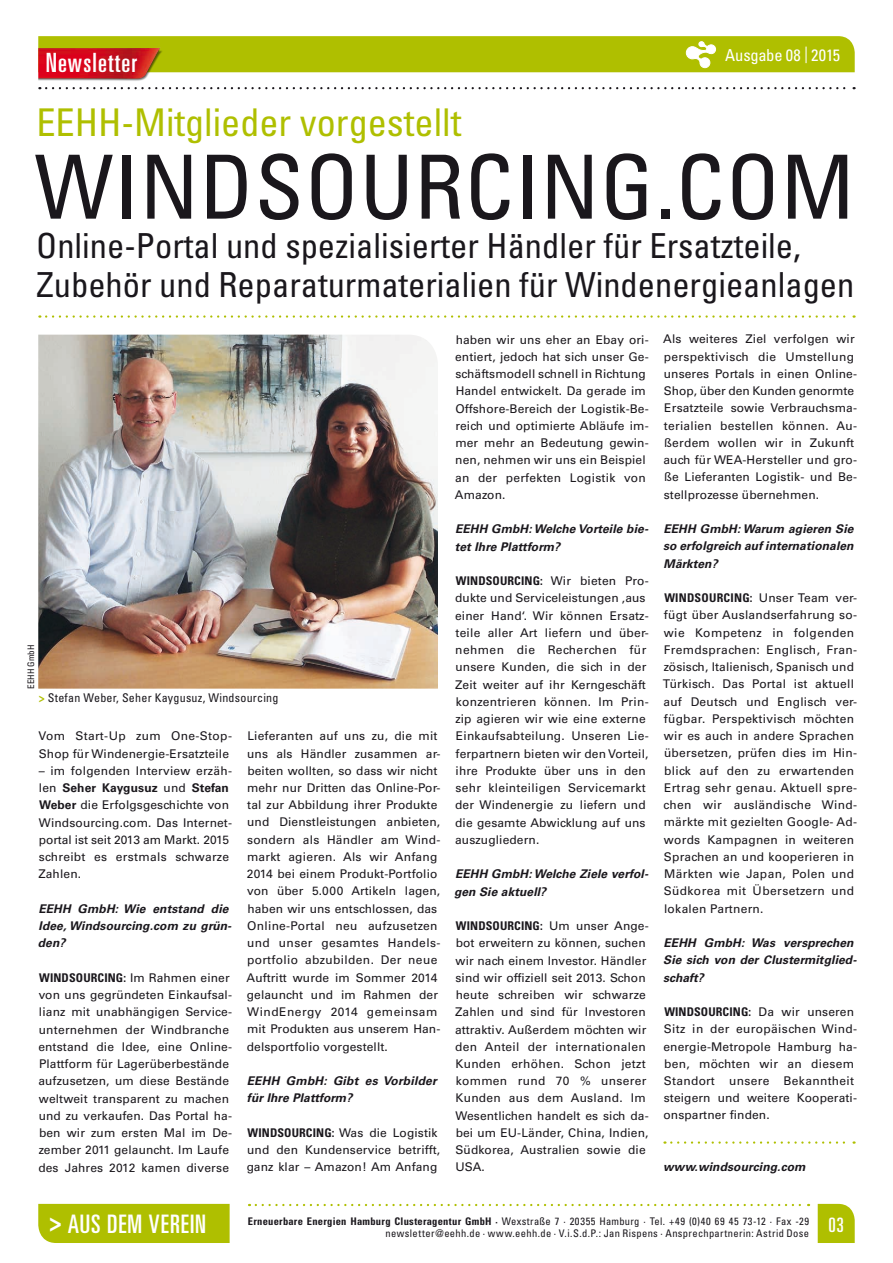
<style>
.page{position:relative;width:893px;height:1263px;background:#fff}
.page>*{position:absolute;margin:0;border:0;box-sizing:border-box;transform-origin:0 0}
.t1{font:condensed 88.5px "Univers LT Std";letter-spacing:.01em;color:#1a171c}
.t2{font:condensed 38.25px "Univers LT Std";color:#afbf00}
.t3{font:condensed 34.5px/39px "Univers LT Std";color:#1a171c}
.t4{font:ultra-condensed 26.55px "Univers LT Std";letter-spacing:.045em;color:#fff}
.t5{font:ultra-condensed 25.5px "Univers LT Std";letter-spacing:.04em;color:#fff}
.t6{font:ultra-condensed 19.8px "Univers LT Std";color:#fff}
.t7{font:condensed 16.5px "Univers LT Std";letter-spacing:-.01em;color:#fff}
.t8{font:12px/17.2px "Univers LT Std";letter-spacing:.01em;color:#1a171c}
.t9{font:italic 700 12px/17.2px "Univers LT Std";letter-spacing:.01em;color:#1a171c}
.t10{font:condensed 12px "Univers LT Std";letter-spacing:.02em;color:#1a171c}
.t11{font:condensed 10.5px/12.6px "Univers LT Std";letter-spacing:.035em;color:#1a171c;text-align:right}
.t12{font:condensed 9px "Univers LT Std";color:#1a171c}
.s1{font-weight:700;color:#afbf00}
.s2{font-weight:700}
.s3{font-weight:700;font-stretch:condensed}
</style>
<div class="page">
<img style="left:38px;top:72px;width:150px;height:9px">
<svg style="left:46px;top:87px;width:809px;height:2px"></svg>
<svg style="left:38px;top:36px;width:817px;height:36px;background:#b3af07"></svg>
<svg style="left:256px;top:1204px;width:553px;height:2px"></svg>
<svg style="left:818px;top:1204px;width:37px;height:39px"></svg>
<div style="left:38px;top:1204px;width:192px;height:39px;background:#afbf00"></div>
<svg style="left:46px;top:315px;width:809px;height:3px"></svg>
<svg style="left:671px;top:1141px;width:184px;height:3px"></svg>
<img style="left:38px;top:335px;width:400px;height:354px">
<h3 class="t4" style="left:46px;top:48px;width:93px">Newsletter</h3>
<h3 class="t7" style="left:725px;top:44px;width:117px">Ausgabe 08 | 2015</h3>
<h2 class="t2" style="left:36px;top:98px;width:426px">EEHH-Mitglieder vorgestellt</h2>
<h1 class="t1" style="left:35px;top:131px;width:821px">WINDSOURCING.COM</h1>
<h3 class="t3" style="left:36px;top:225px;width:820px">Online-Portal und spezialisierter Händler für Ersatzteile,<br>Zubehör und Reparaturmaterialien für Windenergieanlagen</h3>
<p class="t12" style="left:25px;top:689px;width:45px;rotate:-90deg">EEHH GmbH</p>
<p class="t10" style="left:39px;top:690px;width:241px"><span class="s1">&gt;</span> Stefan Weber, Seher Kaygusuz, Windsourcing</p>
<p class="t8" style="left:39px;top:727px;width:195px">Vom Start-Up zum One-Stop-<br>Shop für Windenergie-Ersatzteile</p>
<p class="t8" style="left:38px;top:762px;width:195px">– im folgenden Interview erzäh&shy;len <span class="s2">Seher Kaygusuz</span> und <span class="s2">Stefan<br>Weber</span> die Erfolgsgeschichte von<br>Windsourcing.com. Das Internet&shy;portal ist seit 2013 am Markt. 2015 schreibt es erstmals schwarze<br>Zahlen.</p>
<p class="t9" style="left:38px;top:900px;width:195px">EEHH GmbH: Wie entstand die<br>Idee, Windsourcing.com zu grün&shy;den?</p>
<p class="t8" style="left:38px;top:969px;width:195px"><span class="s3">WINDSOURCING:</span> Im Rahmen einer von uns gegründeten Einkaufsal&shy;lianz mit unabhängigen Service&shy;unternehmen der Windbranche entstand die Idee, eine Online-<br>Plattform für Lagerüberbestände aufzusetzen, um diese Bestände weltweit transparent zu machen und zu verkaufen. Das Portal ha&shy;ben wir zum ersten Mal im De&shy;zember 2011 gelauncht. Im Laufe des Jahres 2012 kamen diverse</p>
<p class="t8" style="left:247px;top:727px;width:195px">Lieferanten auf uns zu, die mit uns als Händler zusammen ar&shy;beiten wollten, so dass wir nicht mehr nur Dritten das Online-Por&shy;tal zur Abbildung ihrer Produkte und Dienstleistungen anbieten, sondern als Händler am Wind&shy;markt agieren. Als wir Anfang<br>2014 bei einem Produkt-Portfolio von über 5.000 Artikeln lagen, haben wir uns entschlossen, das<br>Online-Portal neu aufzusetzen und unser gesamtes Handels&shy;portfolio abzubilden. Der neue<br>Auftritt wurde im Sommer 2014 gelauncht und im Rahmen der<br>WindEnergy 2014 gemeinsam mit Produkten aus unserem Han&shy;delsportfolio vorgestellt.</p>
<p class="t9" style="left:247px;top:1072px;width:192px">EEHH GmbH: Gibt es Vorbilder für Ihre Plattform?</p>
<p class="t8" style="left:247px;top:1124px;width:195px"><span class="s3">WINDSOURCING:</span> Was die Logistik und den Kundenservice betrifft, ganz klar – Amazon! Am Anfang</p>
<p class="t8" style="left:455px;top:331px;width:195px">haben wir uns eher an Ebay ori&shy;entiert, jedoch hat sich unser Ge&shy;schäftsmodell schnell in Richtung<br>Handel entwickelt. Da gerade im<br>Offshore-Bereich der Logistik-Be&shy;reich und optimierte Abläufe im&shy;mer mehr an Bedeutung gewin&shy;nen, nehmen wir uns ein Beispiel an der perfekten Logistik von<br>Amazon.</p>
<p class="t9" style="left:455px;top:521px;width:195px">EEHH GmbH: Welche Vorteile bie&shy;tet Ihre Plattform?</p>
<p class="t8" style="left:455px;top:572px;width:195px"><span class="s3">WINDSOURCING:</span> Wir bieten Pro&shy;dukte und Serviceleistungen ‚aus einer Hand‘. Wir können Ersatz&shy;teile aller Art liefern und über&shy;nehmen die Recherchen für unsere Kunden, die sich in der<br>Zeit weiter auf ihr Kerngeschäft konzentrieren können. Im Prin&shy;zip agieren wir wie eine externe<br>Einkaufsabteilung. Unseren Lie&shy;ferpartnern bieten wir den Vorteil, ihre Produkte über uns in den sehr kleinteiligen Servicemarkt der Windenergie zu liefern und die gesamte Abwicklung auf uns auszugliedern.</p>
<p class="t9" style="left:454px;top:866px;width:196px">EEHH GmbH: Welche Ziele verfol&shy;gen Sie aktuell?</p>
<p class="t8" style="left:455px;top:917px;width:195px"><span class="s3">WINDSOURCING:</span> Um unser Ange&shy;bot erweitern zu können, suchen wir nach einem Investor. Händler sind wir offiziell seit 2013. Schon heute schreiben wir schwarze<br>Zahlen und sind für Investoren attraktiv. Außerdem möchten wir den Anteil der internationalen<br>Kunden erhöhen. Schon jetzt kommen rund 70 % unserer<br>Kunden aus dem Ausland. Im<br>Wesentlichen handelt es sich da&shy;bei um EU-Länder, China, Indien,<br>Südkorea, Australien sowie die<br>USA.</p>
<p class="t8" style="left:663px;top:331px;width:195px">Als weiteres Ziel verfolgen wir perspektivisch die Umstellung unseres Portals in einen Online-<br>Shop, über den Kunden genormte<br>Ersatzteile sowie Verbrauchsma&shy;terialien bestellen können. Au&shy;ßerdem wollen wir in Zukunft auch für WEA-Hersteller und gro&shy;ße Lieferanten Logistik- und Be&shy;stellprozesse übernehmen.</p>
<p class="t9" style="left:663px;top:520px;width:192px;text-align:justify">EEHH GmbH: Warum agieren Sie so erfolgreich auf internationalen Märkten?</p>
<p class="t8" style="left:663px;top:589px;width:196px"><span class="s3">WINDSOURCING:</span> Unser Team ver&shy;fügt über Auslandserfahrung so&shy;wie Kompetenz in folgenden<br>Fremdsprachen: Englisch, Fran&shy;zösisch, Italienisch, Spanisch und<br>Türkisch. Das Portal ist aktuell auf Deutsch und Englisch ver&shy;fügbar. Perspektivisch möchten wir es auch in andere Sprachen übersetzen, prüfen dies im Hin&shy;blick auf den zu erwartenden<br>Ertrag sehr genau. Aktuell spre&shy;chen wir ausländische Wind&shy;märkte mit gezielten Google- Ad&shy;words Kampagnen in weiteren<br>Sprachen an und kooperieren in<br>Märkten wie Japan, Polen und<br>Südkorea mit Übersetzern und lokalen Partnern.</p>
<p class="t9" style="left:663px;top:934px;width:195px">EEHH GmbH: Was versprechen<br>Sie sich von der Clustermitglied&shy;schaft?</p>
<p class="t8" style="left:663px;top:1003px;width:195px"><span class="s3">WINDSOURCING:</span> Da wir unseren<br>Sitz in der europäischen Wind&shy;energie-Metropole Hamburg ha&shy;ben, möchten wir an diesem<br>Standort unsere Bekanntheit steigern und weitere Kooperati&shy;onspartner finden.</p>
<p class="t9" style="left:663px;top:1158px;width:144px">www.windsourcing.com</p>
<h3 class="t5" style="left:49px;top:1209px;width:158px"><span class="s3">&gt;</span> AUS DEM VEREIN</h3>
<h3 class="t6" style="left:828px;top:1213px;width:17px">03</h3>
<p class="t11" style="left:248px;top:1215px;width:563px"><span class="s2">Erneuerbare Energien Hamburg Clusteragentur GmbH ·</span> Wexstraße 7 · 20355 Hamburg · Tel. +49 (0)40 69 45 73-12 · Fax -29 newsletter@eehh.de · www.eehh.de · V.i.S.d.P.: Jan Rispens · Ansprechpartnerin: Astrid Dose</p>
</div>
